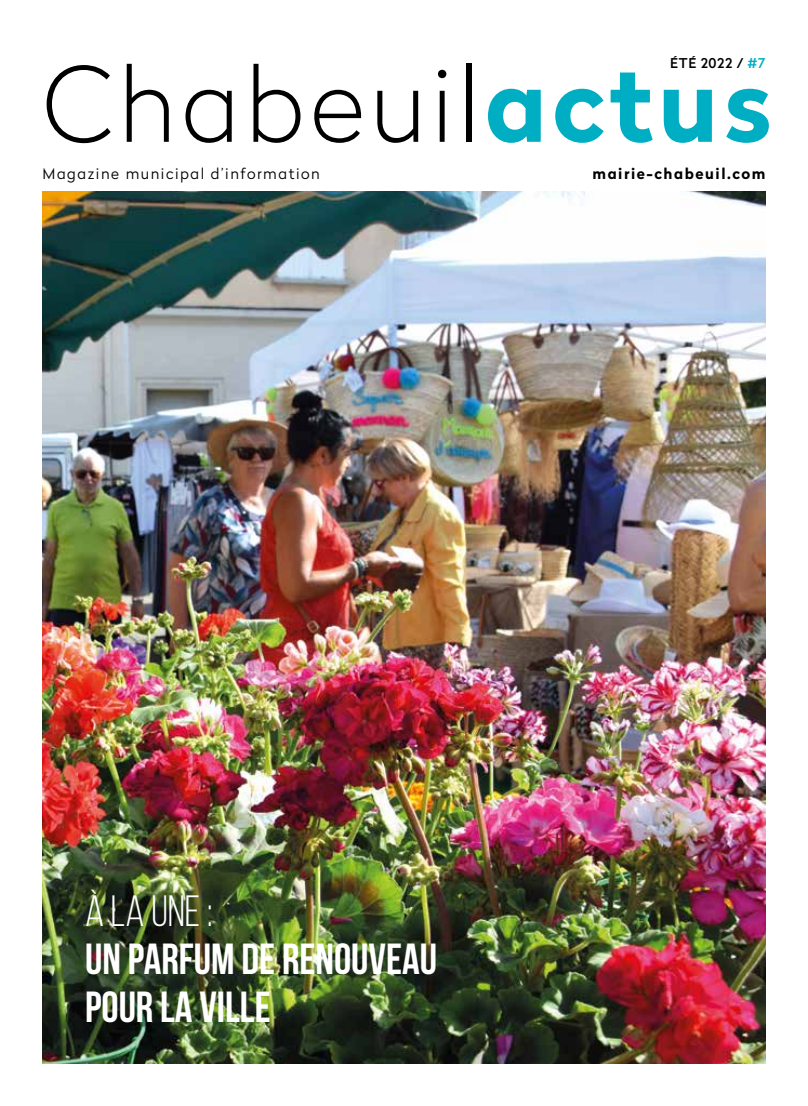
<style>
.page{position:relative;width:808px;height:1106px;background:#fff}
.page>*{position:absolute;margin:0;border:0;box-sizing:border-box;transform-origin:0 0}
.t1{font:100 102.6px "Radikal";letter-spacing:.05em;color:#000}
.t2{font:43.8px "Bebas Neue";color:#fff}
.t3{font:700 43.5px/48px "Bebas Neue";color:#fff}
.t4{font:300 15px "Radikal";letter-spacing:.1em;color:#000}
.t5{font:700 15px "Radikal";letter-spacing:.1em;color:#000}
.t6{font:500 13.5px "Radikal";letter-spacing:.05em;color:#000}
.s1{color:#00aec3}
.s2{font-weight:700;color:#00aec3}
</style>
<div class="page">
<img style="left:43px;top:191px;width:722px;height:872px">
<p class="t6" style="left:670px;top:53px;width:97px">ÉTÉ 2022 / <span class="s1">#7</span></p>
<h1 class="t1" style="left:43px;top:34px;width:731px">Chabeuil<span class="s2">actus</span></h1>
<p class="t4" style="left:43px;top:163px;width:279px">Magazine municipal d’information</p>
<p class="t5" style="left:592px;top:163px;width:174px">mairie-chabeuil.com</p>
<h2 class="t2" style="left:85px;top:887px;width:129px">À LA UNE :</h2>
<h3 class="t3" style="left:85px;top:934px;width:354px">UN PARFUM DE RENOUVEAU<br>POUR LA VILLE</h3>
</div>
